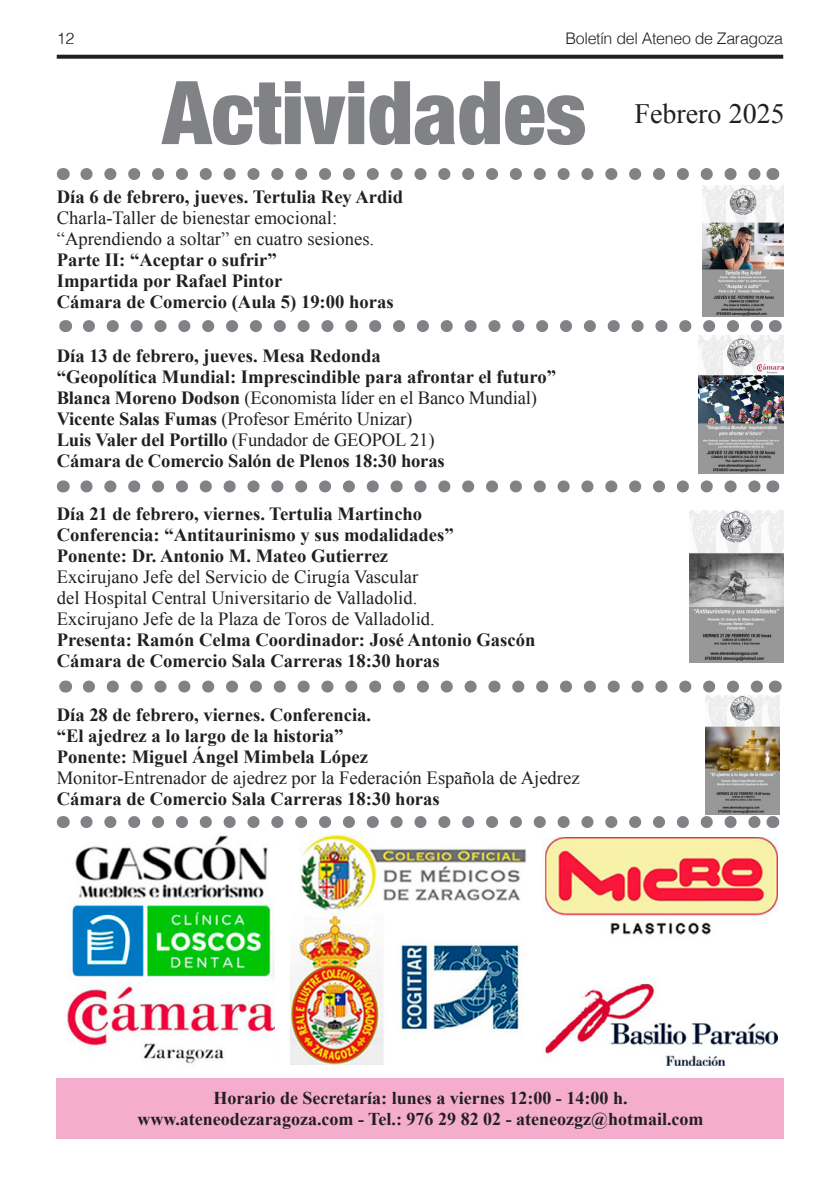
<style>
.page{position:relative;width:840px;height:1191px;background:#fff}
.page>*{position:absolute;margin:0;border:0;box-sizing:border-box;transform-origin:0 0}
.t1{font:900 condensed 88px "Helvetica Neue";color:#808285}
.t2{font:28px "Times New Roman";color:#231f20}
.t3{font:700 18.6px/21px "Times New Roman";color:#231f20}
.t4{font:18.6px/21px "Times New Roman";color:#231f20}
.t5{font:700 18px/21.6px "Times New Roman";color:#231f20;text-align:center}
.t6{font:300 16px "Helvetica";letter-spacing:-.02em;color:#231f20}
.s1{font-weight:400}
</style>
<div class="page">
<svg style="left:57px;top:55px;width:725px;height:4px;background:#322e2f"></svg>
<svg style="left:86px;top:168px;width:674px;height:12px"></svg>
<svg style="left:63px;top:168px;width:1px;height:12px"></svg>
<svg style="left:772px;top:168px;width:1px;height:12px"></svg>
<svg style="left:86px;top:816px;width:674px;height:12px"></svg>
<svg style="left:63px;top:816px;width:1px;height:12px"></svg>
<svg style="left:772px;top:816px;width:1px;height:12px"></svg>
<svg style="left:86px;top:480px;width:674px;height:12px"></svg>
<svg style="left:63px;top:480px;width:1px;height:12px"></svg>
<svg style="left:772px;top:480px;width:1px;height:12px"></svg>
<div style="left:57px;top:1078px;width:726px;height:60px;background:#f5adce"></div>
<svg style="left:89px;top:320px;width:673px;height:12px"></svg>
<svg style="left:65px;top:320px;width:1px;height:12px"></svg>
<svg style="left:774px;top:320px;width:1px;height:12px"></svg>
<svg style="left:89px;top:680px;width:673px;height:12px"></svg>
<svg style="left:65px;top:680px;width:1px;height:12px"></svg>
<svg style="left:774px;top:680px;width:1px;height:12px"></svg>
<img style="left:705px;top:695px;width:74px;height:119px">
<img style="left:698px;top:336px;width:84px;height:137px">
<img style="left:689px;top:510px;width:93px;height:152px">
<img style="left:702px;top:185px;width:80px;height:131px">
<img style="left:68px;top:835px;width:206px;height:229px">
<img style="left:542px;top:838px;width:234px;height:227px">
<img style="left:291px;top:832px;width:236px;height:232px">
<p class="t6" style="left:57px;top:28px;width:19px">12</p>
<p class="t6" style="left:565px;top:28px;width:219px">Boletín del Ateneo de Zaragoza</p>
<h1 class="t1" style="left:162px;top:59px;width:425px">Actividades</h1>
<p class="t3" style="left:57px;top:186px;width:347px">Día 6 de febrero, jueves. Tertulia Rey Ardid</p>
<p class="t4" style="left:57px;top:207px;width:319px">Charla-Taller de bienestar emocional: “Aprendiendo a soltar” en cuatro sesiones.</p>
<p class="t3" style="left:57px;top:249px;width:338px">Parte II: “Aceptar o sufrir”<br>Impartida por Rafael Pintor<br>Cámara de Comercio (Aula 5) 19:00 horas</p>
<p class="t3" style="left:57px;top:344px;width:500px">Día 13 de febrero, jueves. Mesa Redonda<br>“Geopolítica Mundial: Imprescindible para afrontar el futuro” Blanca Moreno Dodson <span class="s1">(Economista líder en el Banco Mundial)<br></span>Vicente Salas Fumas <span class="s1">(Profesor Emérito Unizar)<br></span>Luis Valer del Portillo <span class="s1">(Fundador de GEOPOL 21)<br></span>Cámara de Comercio Salón de Plenos 18:30 horas</p>
<p class="t3" style="left:57px;top:503px;width:398px">Día 21 de febrero, viernes. Tertulia Martincho<br>Conferencia: “Antitaurinismo y sus modalidades”<br>Ponente: Dr. Antonio M. Mateo Gutierrez</p>
<p class="t4" style="left:57px;top:566px;width:379px">Excirujano Jefe del Servicio de Cirugía Vascular del Hospital Central Universitario de Valladolid.<br>Excirujano Jefe de la Plaza de Toros de Valladolid.</p>
<p class="t3" style="left:57px;top:629px;width:480px">Presenta: Ramón Celma Coordinador: José Antonio Gascón<br>Cámara de Comercio Sala Carreras 18:30 horas</p>
<p class="t3" style="left:57px;top:703px;width:316px">Día 28 de febrero, viernes. Conferencia. “El ajedrez a lo largo de la historia”<br>Ponente: Miguel Ángel Mimbela López</p>
<p class="t4" style="left:57px;top:766px;width:524px">Monitor-Entrenador de ajedrez por la Federación Española de Ajedrez</p>
<p class="t3" style="left:57px;top:787px;width:384px">Cámara de Comercio Sala Carreras 18:30 horas</p>
<h2 class="t2" style="left:634px;top:95px;width:152px">Febrero 2025</h2>
<p class="t5" style="left:137px;top:1086px;width:567px">Horario de Secretaría: lunes a viernes 12:00 - 14:00 h. www.ateneodezaragoza.com - Tel.: 976 29 82 02 - ateneozgz@hotmail.com</p>
</div>
